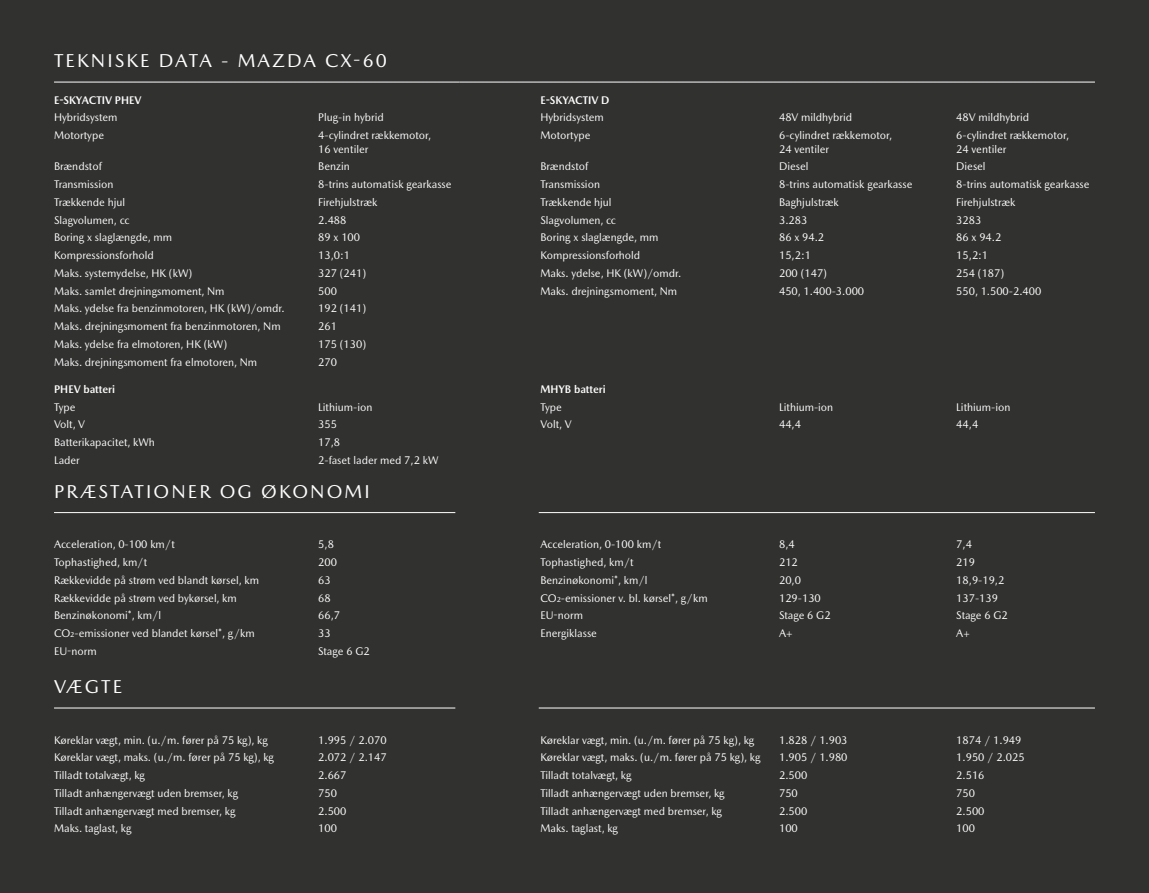
<style>
.page{position:relative;width:1149px;height:893px;background:#fff}
.page>*{position:absolute;margin:0;border:0;box-sizing:border-box;transform-origin:0 0}
.t1{font:18.9px "Mazda Type";letter-spacing:.11em;color:#fff}
.t2{font:11.25px "Mazda Type";color:#fff;scale:.95 1}
.t3{font:700 11.25px "Mazda Type";color:#fff;scale:.95 1}
</style>
<div class="page">
<div style="left:0;top:0;width:1148px;height:893px;background:#313130"></div>
<hr style="left:54px;top:82px;width:405px;height:1px;background:#fff">
<hr style="left:459px;top:82px;width:635px;height:1px;background:#fff">
<hr style="left:54px;top:512px;width:401px;height:1px;background:#fff">
<hr style="left:538px;top:512px;width:556px;height:1px;background:#fff">
<hr style="left:54px;top:708px;width:401px;height:1px;background:#fff">
<hr style="left:538px;top:708px;width:556px;height:1px;background:#fff">
<p class="t1" style="left:54px;top:50px;width:334px">TEKNISKE DATA - MAZDA CX-60</p>
<p class="t3" style="left:54px;top:93px;width:94px">E-SKYACTIV PHEV</p>
<p class="t3" style="left:540px;top:93px;width:74px">E-SKYACTIV D</p>
<p class="t2" style="left:54px;top:111px;width:68px">Hybridsystem</p>
<p class="t2" style="left:318px;top:111px;width:70px">Plug-in hybrid</p>
<p class="t2" style="left:540px;top:111px;width:68px">Hybridsystem</p>
<p class="t2" style="left:779px;top:111px;width:78px">48V mildhybrid</p>
<p class="t2" style="left:956px;top:111px;width:78px">48V mildhybrid</p>
<p class="t2" style="left:54px;top:129px;width:54px">Motortype</p>
<p class="t2" style="left:318px;top:129px;width:121px">4-cylindret rækkemotor,</p>
<p class="t2" style="left:540px;top:129px;width:54px">Motortype</p>
<p class="t2" style="left:779px;top:129px;width:121px">6-cylindret rækkemotor,</p>
<p class="t2" style="left:956px;top:129px;width:121px">6-cylindret rækkemotor,</p>
<p class="t2" style="left:318px;top:142px;width:54px">16 ventiler</p>
<p class="t2" style="left:779px;top:142px;width:54px">24 ventiler</p>
<p class="t2" style="left:956px;top:142px;width:54px">24 ventiler</p>
<p class="t2" style="left:54px;top:160px;width:52px">Brændstof</p>
<p class="t2" style="left:318px;top:160px;width:35px">Benzin</p>
<p class="t2" style="left:540px;top:160px;width:52px">Brændstof</p>
<p class="t2" style="left:779px;top:160px;width:32px">Diesel</p>
<p class="t2" style="left:956px;top:160px;width:32px">Diesel</p>
<p class="t2" style="left:54px;top:178px;width:64px">Transmission</p>
<p class="t2" style="left:318px;top:178px;width:142px">8-trins automatisk gearkasse</p>
<p class="t2" style="left:540px;top:178px;width:64px">Transmission</p>
<p class="t2" style="left:779px;top:178px;width:142px">8-trins automatisk gearkasse</p>
<p class="t2" style="left:956px;top:178px;width:142px">8-trins automatisk gearkasse</p>
<p class="t2" style="left:54px;top:195px;width:76px">Trækkende hjul</p>
<p class="t2" style="left:318px;top:195px;width:64px">Firehjulstræk</p>
<p class="t2" style="left:540px;top:195px;width:76px">Trækkende hjul</p>
<p class="t2" style="left:779px;top:195px;width:64px">Baghjulstræk</p>
<p class="t2" style="left:956px;top:195px;width:64px">Firehjulstræk</p>
<p class="t2" style="left:54px;top:213px;width:81px">Slagvolumen, cc</p>
<p class="t2" style="left:318px;top:213px;width:31px">2.488</p>
<p class="t2" style="left:540px;top:213px;width:81px">Slagvolumen, cc</p>
<p class="t2" style="left:779px;top:213px;width:31px">3.283</p>
<p class="t2" style="left:956px;top:213px;width:28px">3283</p>
<p class="t2" style="left:54px;top:231px;width:126px">Boring x slaglængde, mm</p>
<p class="t2" style="left:318px;top:231px;width:45px">89 x 100</p>
<p class="t2" style="left:540px;top:231px;width:126px">Boring x slaglængde, mm</p>
<p class="t2" style="left:779px;top:231px;width:49px">86 x 94.2</p>
<p class="t2" style="left:956px;top:231px;width:49px">86 x 94.2</p>
<p class="t2" style="left:54px;top:249px;width:107px">Kompressionsforhold</p>
<p class="t2" style="left:318px;top:249px;width:35px">13,0:1</p>
<p class="t2" style="left:540px;top:249px;width:107px">Kompressionsforhold</p>
<p class="t2" style="left:779px;top:249px;width:35px">15,2:1</p>
<p class="t2" style="left:956px;top:249px;width:35px">15,2:1</p>
<p class="t2" style="left:54px;top:266px;width:147px">Maks. systemydelse, HK (kW)</p>
<p class="t2" style="left:318px;top:266px;width:52px">327 (241)</p>
<p class="t2" style="left:540px;top:266px;width:150px">Maks. ydelse, HK (kW)/omdr.</p>
<p class="t2" style="left:779px;top:266px;width:52px">200 (147)</p>
<p class="t2" style="left:956px;top:266px;width:52px">254 (187)</p>
<p class="t2" style="left:54px;top:284px;width:181px">Maks. samlet drejningsmoment, Nm</p>
<p class="t2" style="left:318px;top:284px;width:21px">500</p>
<p class="t2" style="left:540px;top:284px;width:145px">Maks. drejningsmoment, Nm</p>
<p class="t2" style="left:779px;top:284px;width:91px">450, 1.400-3.000</p>
<p class="t2" style="left:956px;top:284px;width:91px">550, 1.500-2.400</p>
<p class="t2" style="left:54px;top:302px;width:244px">Maks. ydelse fra benzinmotoren, HK (kW)/omdr.</p>
<p class="t2" style="left:318px;top:302px;width:52px">192 (141)</p>
<p class="t2" style="left:54px;top:320px;width:240px">Maks. drejningsmoment fra benzinmotoren, Nm</p>
<p class="t2" style="left:318px;top:320px;width:21px">261</p>
<p class="t2" style="left:54px;top:337px;width:184px">Maks. ydelse fra elmotoren, HK (kW)</p>
<p class="t2" style="left:318px;top:337px;width:52px">175 (130)</p>
<p class="t2" style="left:54px;top:355px;width:215px">Maks. drejningsmoment fra elmotoren, Nm</p>
<p class="t2" style="left:318px;top:355px;width:21px">270</p>
<p class="t3" style="left:54px;top:382px;width:66px">PHEV batteri</p>
<p class="t3" style="left:540px;top:382px;width:70px">MHYB batteri</p>
<p class="t2" style="left:54px;top:400px;width:24px">Type</p>
<p class="t2" style="left:318px;top:400px;width:58px">Lithium-ion</p>
<p class="t2" style="left:540px;top:400px;width:24px">Type</p>
<p class="t2" style="left:779px;top:400px;width:58px">Lithium-ion</p>
<p class="t2" style="left:956px;top:400px;width:58px">Lithium-ion</p>
<p class="t2" style="left:54px;top:418px;width:34px">Volt, V</p>
<p class="t2" style="left:318px;top:418px;width:21px">355</p>
<p class="t2" style="left:540px;top:418px;width:34px">Volt, V</p>
<p class="t2" style="left:779px;top:418px;width:25px">44,4</p>
<p class="t2" style="left:956px;top:418px;width:25px">44,4</p>
<p class="t2" style="left:54px;top:435px;width:108px">Batterikapacitet, kWh</p>
<p class="t2" style="left:318px;top:435px;width:25px">17,8</p>
<p class="t2" style="left:54px;top:453px;width:29px">Lader</p>
<p class="t2" style="left:318px;top:453px;width:128px">2-faset lader med 7,2 kW</p>
<p class="t1" style="left:54px;top:480px;width:317px">PRÆSTATIONER OG ØKONOMI</p>
<p class="t2" style="left:54px;top:538px;width:129px">Acceleration, 0-100 km/t</p>
<p class="t2" style="left:318px;top:538px;width:18px">5,8</p>
<p class="t2" style="left:540px;top:538px;width:129px">Acceleration, 0-100 km/t</p>
<p class="t2" style="left:779px;top:538px;width:18px">8,4</p>
<p class="t2" style="left:956px;top:538px;width:18px">7,4</p>
<p class="t2" style="left:54px;top:555px;width:99px">Tophastighed, km/t</p>
<p class="t2" style="left:318px;top:555px;width:21px">200</p>
<p class="t2" style="left:540px;top:555px;width:99px">Tophastighed, km/t</p>
<p class="t2" style="left:779px;top:555px;width:21px">212</p>
<p class="t2" style="left:956px;top:555px;width:21px">219</p>
<p class="t2" style="left:54px;top:573px;width:217px">Rækkevidde på strøm ved blandt kørsel, km</p>
<p class="t2" style="left:318px;top:573px;width:15px">63</p>
<p class="t2" style="left:540px;top:573px;width:114px">Benzinøkonomi*, km/l</p>
<p class="t2" style="left:779px;top:573px;width:25px">20,0</p>
<p class="t2" style="left:956px;top:573px;width:52px">18,9-19,2</p>
<p class="t2" style="left:54px;top:591px;width:194px">Rækkevidde på strøm ved bykørsel, km</p>
<p class="t2" style="left:318px;top:591px;width:15px">68</p>
<p class="t2" style="left:540px;top:591px;width:177px">CO2-emissioner v. bl. kørsel*, g/km</p>
<p class="t2" style="left:779px;top:591px;width:45px">129-130</p>
<p class="t2" style="left:955px;top:591px;width:45px">137-139</p>
<p class="t2" style="left:54px;top:609px;width:114px">Benzinøkonomi*, km/l</p>
<p class="t2" style="left:318px;top:609px;width:25px">66,7</p>
<p class="t2" style="left:540px;top:609px;width:46px">EU-norm</p>
<p class="t2" style="left:779px;top:609px;width:56px">Stage 6 G2</p>
<p class="t2" style="left:956px;top:609px;width:56px">Stage 6 G2</p>
<p class="t2" style="left:54px;top:627px;width:213px">CO2-emissioner ved blandet kørsel*, g/km</p>
<p class="t2" style="left:318px;top:627px;width:15px">33</p>
<p class="t2" style="left:540px;top:627px;width:61px">Energiklasse</p>
<p class="t2" style="left:779px;top:627px;width:16px">A+</p>
<p class="t2" style="left:956px;top:627px;width:16px">A+</p>
<p class="t2" style="left:54px;top:644px;width:46px">EU-norm</p>
<p class="t2" style="left:318px;top:644px;width:56px">Stage 6 G2</p>
<p class="t1" style="left:54px;top:676px;width:70px">VÆGTE</p>
<p class="t2" style="left:54px;top:733px;width:226px">Køreklar vægt, min. (u./m. fører på 75 kg), kg</p>
<p class="t2" style="left:318px;top:733px;width:73px">1.995 / 2.070</p>
<p class="t2" style="left:540px;top:733px;width:226px">Køreklar vægt, min. (u./m. fører på 75 kg), kg</p>
<p class="t2" style="left:779px;top:733px;width:73px">1.828 / 1.903</p>
<p class="t2" style="left:956px;top:733px;width:70px">1874 / 1.949</p>
<p class="t2" style="left:54px;top:751px;width:233px">Køreklar vægt, maks. (u./m. fører på 75 kg), kg</p>
<p class="t2" style="left:318px;top:751px;width:73px">2.072 / 2.147</p>
<p class="t2" style="left:540px;top:751px;width:233px">Køreklar vægt, maks. (u./m. fører på 75 kg), kg</p>
<p class="t2" style="left:779px;top:751px;width:73px">1.905 / 1.980</p>
<p class="t2" style="left:956px;top:751px;width:73px">1.950 / 2.025</p>
<p class="t2" style="left:54px;top:769px;width:97px">Tilladt totalvægt, kg</p>
<p class="t2" style="left:318px;top:769px;width:31px">2.667</p>
<p class="t2" style="left:540px;top:769px;width:97px">Tilladt totalvægt, kg</p>
<p class="t2" style="left:779px;top:769px;width:31px">2.500</p>
<p class="t2" style="left:956px;top:769px;width:31px">2.516</p>
<p class="t2" style="left:54px;top:786px;width:195px">Tilladt anhængervægt uden bremser, kg</p>
<p class="t2" style="left:318px;top:786px;width:21px">750</p>
<p class="t2" style="left:540px;top:786px;width:195px">Tilladt anhængervægt uden bremser, kg</p>
<p class="t2" style="left:779px;top:786px;width:21px">750</p>
<p class="t2" style="left:956px;top:786px;width:21px">750</p>
<p class="t2" style="left:54px;top:804px;width:192px">Tilladt anhængervægt med bremser, kg</p>
<p class="t2" style="left:318px;top:804px;width:31px">2.500</p>
<p class="t2" style="left:540px;top:804px;width:192px">Tilladt anhængervægt med bremser, kg</p>
<p class="t2" style="left:779px;top:804px;width:31px">2.500</p>
<p class="t2" style="left:956px;top:804px;width:31px">2.500</p>
<p class="t2" style="left:54px;top:822px;width:83px">Maks. taglast, kg</p>
<p class="t2" style="left:318px;top:822px;width:21px">100</p>
<p class="t2" style="left:540px;top:822px;width:83px">Maks. taglast, kg</p>
<p class="t2" style="left:779px;top:822px;width:21px">100</p>
<p class="t2" style="left:956px;top:822px;width:21px">100</p>
</div>
